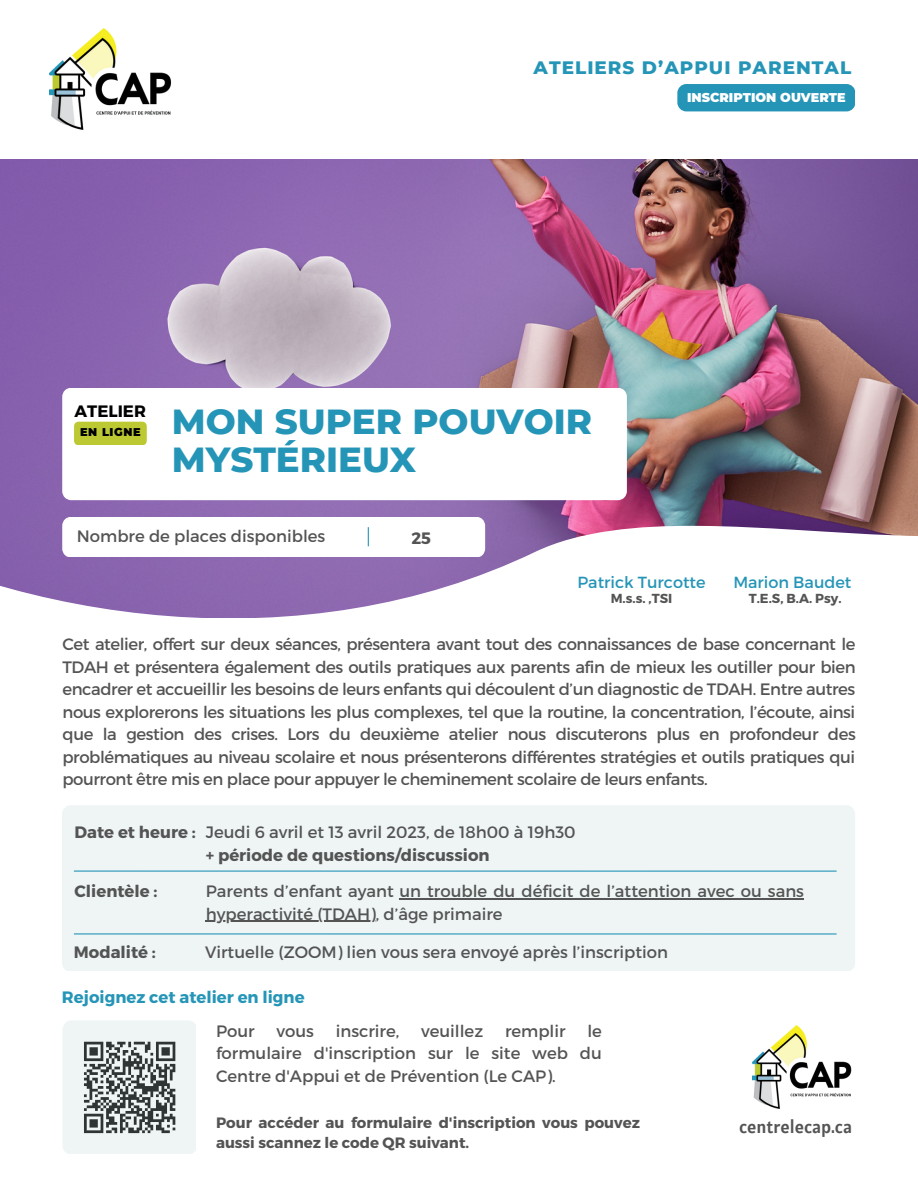
<style>
.page{position:relative;width:918px;height:1188px;background:#fff}
.page>*{position:absolute;margin:0;border:0;box-sizing:border-box;transform-origin:0 0}
.t1{font:800 35.55px/37.2px "Montserrat";color:#2595b7}
.t2{font:800 18.45px "Montserrat";letter-spacing:.055em;color:#2595b7}
.t3{font:18px "Alatsi";color:#545454}
.t4{font:16.5px/22.5px "Montserrat";color:#545454;text-align:justify}
.t5{font:700 16.5px/22.5px "Montserrat";color:#545454}
.t6{font:700 16.5px "Montserrat";color:#2595b7}
.t7{font:700 16.5px "Montserrat";color:#000}
.t8{font:16.05px "Montserrat";color:#2595b7}
.t9{font:700 15px "Montserrat";color:#545454}
.t10{font:700 13.05px "Montserrat";color:#545454}
.t11{font:900 12.75px "Montserrat";color:#fff}
.t12{font:900 11.25px "Montserrat";letter-spacing:.055em;color:#000}
.s1{font-weight:400}
</style>
<div class="page">
<img style="left:0;top:159px;width:918px;height:459px">
<img style="left:49px;top:29px;width:122px;height:101px">
<div style="left:677px;top:84px;width:178px;height:27px;background:#2595b7;border-radius:9px"></div>
<svg style="left:62px;top:388px;width:565px;height:112px"></svg>
<div style="left:74px;top:422px;width:73px;height:23px;background:#bcc932"></div>
<div style="left:62px;top:805px;width:793px;height:166px;background:#eff5f5;border-radius:9px"></div>
<hr style="left:74px;top:871px;width:763px;height:1px;background:#2595b7">
<hr style="left:74px;top:933px;width:763px;height:2px;background:#2595b7">
<hr style="left:399px;top:898px;width:405px;height:1px;background:#545454">
<hr style="left:206px;top:921px;width:170px;height:1px;background:#545454">
<svg style="left:63px;top:1021px;width:133px;height:132px"></svg>
<img style="left:753px;top:1026px;width:99px;height:82px">
<svg style="left:62px;top:517px;width:423px;height:39px"></svg>
<p class="t2" style="left:534px;top:56px;width:319px">ATELIERS D’APPUI PARENTAL</p>
<p class="t11" style="left:687px;top:89px;width:160px">INSCRIPTION OUVERTE</p>
<p class="t7" style="left:75px;top:400px;width:73px">ATELIER</p>
<p class="t12" style="left:80px;top:425px;width:62px">EN LIGNE</p>
<h1 class="t1" style="left:172px;top:403px;width:422px">MON SUPER POUVOIR<br>MYSTÉRIEUX</h1>
<p class="t4" style="left:77px;top:524px;width:250px">Nombre de places disponibles</p>
<p class="t5" style="left:411px;top:526px;width:21px">25</p>
<p class="t8" style="left:578px;top:571px;width:130px">Patrick Turcotte</p>
<p class="t8" style="left:733px;top:572px;width:120px">Marion Baudet</p>
<p class="t10" style="left:611px;top:590px;width:63px">M.s.s. ,TSI</p>
<p class="t10" style="left:749px;top:590px;width:94px">T.E.S, B.A. Psy.</p>
<p class="t4" style="left:63px;top:633px;width:795px">Cet atelier, offert sur deux séances, présentera avant tout des connaissances de base concernant le TDAH et présentera également des outils pratiques aux parents afin de mieux les outiller pour bien encadrer et accueillir les besoins de leurs enfants qui découlent d’un diagnostic de TDAH. Entre autres nous explorerons les situations les plus complexes, tel que la routine, la concentration, l’écoute, ainsi que la gestion des crises. Lors du deuxième atelier nous discuterons plus en profondeur des problématiques au niveau scolaire et nous présenterons différentes stratégies et outils pratiques qui pourront être mis en place pour appuyer le cheminement scolaire de leurs enfants.</p>
<p class="t5" style="left:206px;top:820px;width:371px;text-indent:-131px">Date et heure : <span class="s1">Jeudi 6 avril et 13 avril 2023, de 18h00 à 19h30 </span>+ période de questions/discussion</p>
<p class="t5" style="left:75px;top:879px;width:84px">Clientèle :</p>
<p class="t4" style="left:206px;top:879px;width:600px">Parents d’enfant ayant un trouble du déficit de l’attention avec ou sans hyperactivité (TDAH), d’âge primaire</p>
<p class="t5" style="left:74px;top:940px;width:84px">Modalité :</p>
<p class="t4" style="left:205px;top:940px;width:465px">Virtuelle (ZOOM) lien vous sera envoyé après l’inscription</p>
<p class="t6" style="left:62px;top:986px;width:244px">Rejoignez cet atelier en ligne</p>
<p class="t4" style="left:216px;top:1019px;width:40px">Pour</p>
<p class="t4" style="left:276px;top:1019px;width:39px">vous</p>
<p class="t4" style="left:336px;top:1019px;width:65px">inscrire,</p>
<p class="t4" style="left:421px;top:1019px;width:64px">veuillez</p>
<p class="t4" style="left:505px;top:1019px;width:62px">remplir</p>
<p class="t4" style="left:216px;top:1019px;width:388px;text-indent:371px">le formulaire d'inscription sur le site web du Centre d'Appui et de Prévention (Le CAP).</p>
<p class="t9" style="left:216px;top:1113px;width:426px">Pour accéder au formulaire d'inscription vous pouvez</p>
<p class="t3" style="left:739px;top:1115px;width:114px">centrelecap.ca</p>
<p class="t9" style="left:216px;top:1133px;width:255px">aussi scannez le code QR suivant.</p>
</div>
